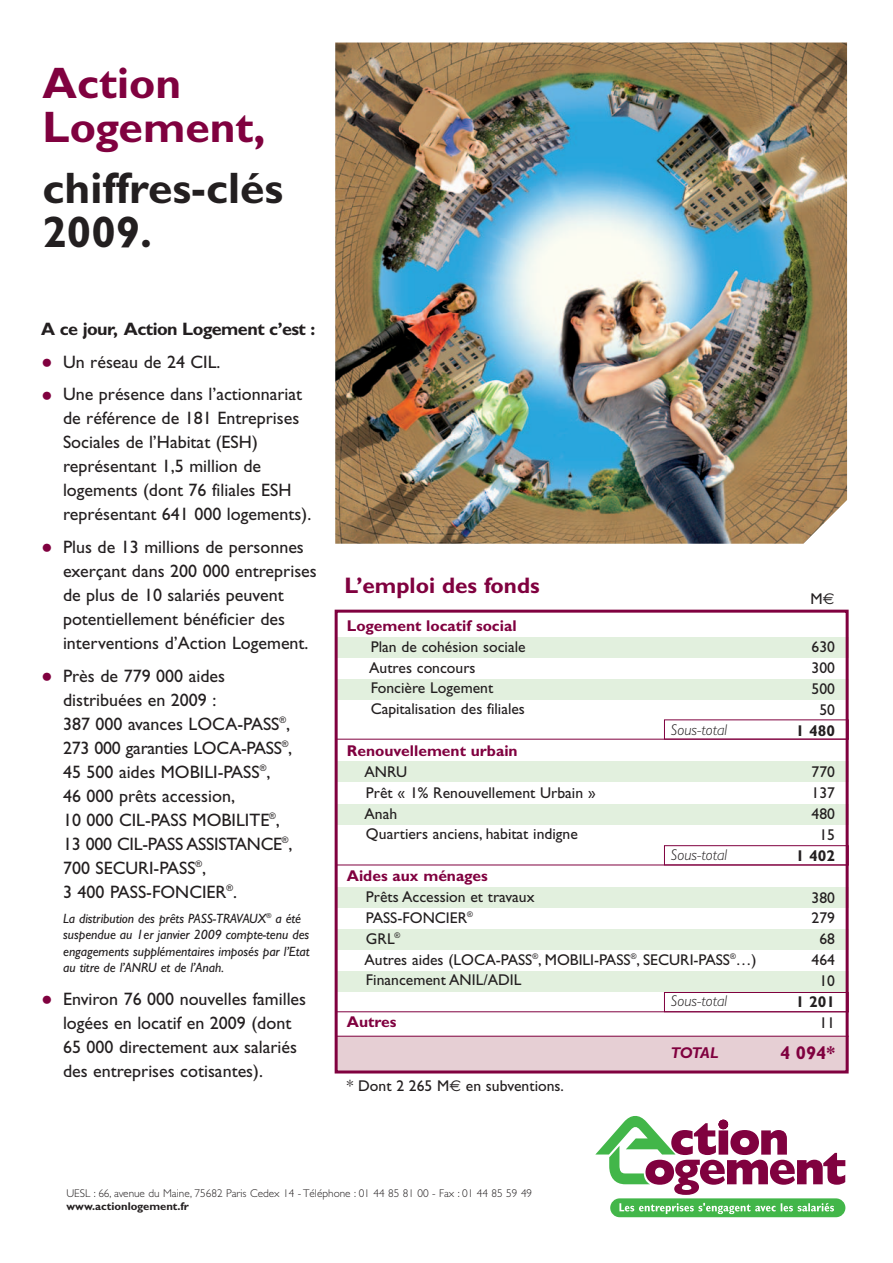
<style>
.page{position:relative;width:893px;height:1263px;background:#fff}
.page>*{position:absolute;margin:0;border:0;box-sizing:border-box;transform-origin:0 0}
.t1{font:700 44.25px/44.2px "Gill Sans";color:#231f20}
.t2{font:700 44.25px/44.2px "Gill Sans";color:#80013f}
.t3{font:700 22.5px "Gill Sans";color:#80013f}
.t4{font:700 18.45px "Gill Sans";color:#80013f}
.t5{font:18px/24px "Gill Sans";color:#231f20}
.t6{font:700 18px "Gill Sans";letter-spacing:-.03em;color:#231f20}
.t7{font:15.6px/20.9px "Gill Sans";color:#231f20}
.t8{font:700 15.6px "Gill Sans";color:#80013f}
.t9{font:italic 300 15.6px "Gill Sans";color:#231f20}
.t10{font:700 15.6px "Gill Sans";color:#231f20}
.t11{font:italic 700 15.6px "Gill Sans";letter-spacing:-.055em;color:#80013f}
.t12{font:italic 13.5px/16.5px "Gill Sans";letter-spacing:-.005em;color:#231f20}
.t13{font:300 11.25px "Gill Sans";color:#231f20}
.t14{font:700 11.25px "Gill Sans";color:#231f20}
.s1{font-size:33px;color:#80013f}
.s2{font-family:"Euro Sans"}
</style>
<div class="page">
<img style="left:335px;top:43px;width:512px;height:501px">
<svg style="left:595px;top:1116px;width:250px;height:101px"></svg>
<div style="left:337px;top:1036px;width:512px;height:34px;background:#e6cfd4"></div>
<div style="left:337px;top:637px;width:512px;height:20px;background:#e2f0de"></div>
<div style="left:337px;top:761px;width:512px;height:21px;background:#e2f0de"></div>
<div style="left:337px;top:804px;width:512px;height:20px;background:#e2f0de"></div>
<div style="left:337px;top:887px;width:512px;height:20px;background:#e2f0de"></div>
<div style="left:337px;top:929px;width:512px;height:21px;background:#e2f0de"></div>
<div style="left:337px;top:971px;width:512px;height:21px;background:#e2f0de"></div>
<div style="left:337px;top:680px;width:512px;height:20px;background:#e2f0de"></div>
<div style="left:335px;top:610px;width:514px;height:463px;border:3px solid #80013f"></div>
<hr style="left:337px;top:739px;width:512px;height:1px;background:#80013f">
<hr style="left:337px;top:865px;width:512px;height:1px;background:#80013f">
<hr style="left:337px;top:1011px;width:512px;height:1px;background:#80013f">
<div style="left:664px;top:992px;width:185px;height:20px;border:1px solid #80013f"></div>
<hr style="left:337px;top:1036px;width:512px;height:1px;background:#80013f">
<div style="left:664px;top:845px;width:185px;height:20px;border:1px solid #80013f"></div>
<h1 class="t2" style="left:43px;top:65px;width:224px">Action<br>Logement,</h1>
<h1 class="t1" style="left:43px;top:170px;width:242px">chiffres-clés<br>2009.</h1>
<p class="t6" style="left:41px;top:323px;width:276px">A ce jour, Action Logement c’est :</p>
<p class="t5" style="left:41px;top:352px;width:181px"><span class="s1">•</span> Un réseau de 24 CIL.</p>
<p class="t5" style="left:63px;top:384px;width:250px;text-indent:-22px"><span class="s1">•</span> Une présence dans l’actionnariat de référence de 181 Entreprises<br>Sociales de l’Habitat (ESH) représentant 1,5 million de logements (dont 76 filiales ESH représentant 641 000 logements).</p>
<p class="t5" style="left:63px;top:537px;width:255px;text-indent:-22px"><span class="s1">•</span> Plus de 13 millions de personnes exerçant dans 200 000 entreprises de plus de 10 salariés peuvent potentiellement bénéficier des interventions d’Action Logement.</p>
<p class="t5" style="left:63px;top:665px;width:231px;text-indent:-22px"><span class="s1">•</span> Près de 779 000 aides distribuées en 2009 :<br>387 000 avances LOCA-PASS<sup>®</sup>,<br>273 000 garanties LOCA-PASS<sup>®</sup>,<br>45 500 aides MOBILI-PASS<sup>®</sup>,<br>46 000 prêts accession,<br>10 000 CIL-PASS MOBILITE<sup>®</sup>,<br>13 000 CIL-PASS ASSISTANCE<sup>®</sup>,<br>700 SECURI-PASS<sup>®</sup>,<br>3 400 PASS-FONCIER<sup>®</sup>.</p>
<p class="t12" style="left:63px;top:911px;width:248px">La distribution des prêts PASS-TRAVAUX<sup>®</sup> a été suspendue au 1er janvier 2009 compte-tenu des engagements supplémentaires imposés par l’Etat au titre de l’ANRU et de l’Anah.</p>
<p class="t5" style="left:63px;top:988px;width:245px;text-indent:-22px"><span class="s1">•</span> Environ 76 000 nouvelles familles logées en locatif en 2009 (dont<br>65 000 directement aux salariés des entreprises cotisantes).</p>
<p class="t3" style="left:344px;top:577px;width:197px">L’emploi des fonds</p>
<p class="t8" style="left:347px;top:620px;width:171px">Logement locatif social</p>
<p class="t7" style="left:369px;top:637px;width:158px">Plan de cohésion sociale<br>Autres concours<br>Foncière Logement<br>Capitalisation des filiales</p>
<p class="t8" style="left:347px;top:745px;width:172px">Renouvellement urbain</p>
<p class="t7" style="left:364px;top:763px;width:233px">ANRU<br>Prêt « 1% Renouvellement Urbain »<br>Anah<br>Quartiers anciens, habitat indigne</p>
<p class="t9" style="left:671px;top:724px;width:58px">Sous-total</p>
<p class="t9" style="left:671px;top:849px;width:58px">Sous-total</p>
<p class="t8" style="left:347px;top:870px;width:142px">Aides aux ménages</p>
<p class="t7" style="left:364px;top:888px;width:394px">Prêts Accession et travaux<br>PASS-FONCIER<sup>®<br></sup>GRL<sup>®<br></sup>Autres aides (LOCA-PASS<sup>®</sup>, MOBILI-PASS<sup>®</sup>, SECURI-PASS<sup>®</sup>…)<br>Financement ANIL/ADIL</p>
<p class="t9" style="left:671px;top:995px;width:58px">Sous-total</p>
<p class="t8" style="left:347px;top:1016px;width:51px">Autres</p>
<p class="t11" style="left:671px;top:1047px;width:49px">TOTAL</p>
<p class="t7" style="left:347px;top:1077px;width:219px">* Dont 2 265 M<span class="s2">€</span> en subventions.</p>
<p class="t7" style="left:811px;top:590px;width:25px">M<span class="s2">€</span></p>
<p class="t7" style="left:812px;top:638px;width:25px;text-align:center">630<br>300<br>500<br>50</p>
<p class="t10" style="left:796px;top:725px;width:41px">1 480</p>
<p class="t7" style="left:812px;top:763px;width:25px;text-align:center">770<br>137<br>480<br>15</p>
<p class="t10" style="left:796px;top:850px;width:41px">1 402</p>
<p class="t7" style="left:812px;top:888px;width:25px;text-align:center">380<br>279<br>68<br>464<br>10</p>
<p class="t10" style="left:796px;top:996px;width:41px">1 201</p>
<p class="t7" style="left:819px;top:1013px;width:17px">11</p>
<p class="t4" style="left:780px;top:1046px;width:57px">4 094*</p>
<p class="t13" style="left:66px;top:1189px;width:467px">UESL : 66, avenue du Maine, 75682 Paris Cedex 14 - Téléphone : 01 44 85 81 00 - Fax : 01 44 85 59 49</p>
<p class="t14" style="left:66px;top:1202px;width:124px">www.actionlogement.fr</p>
</div>
